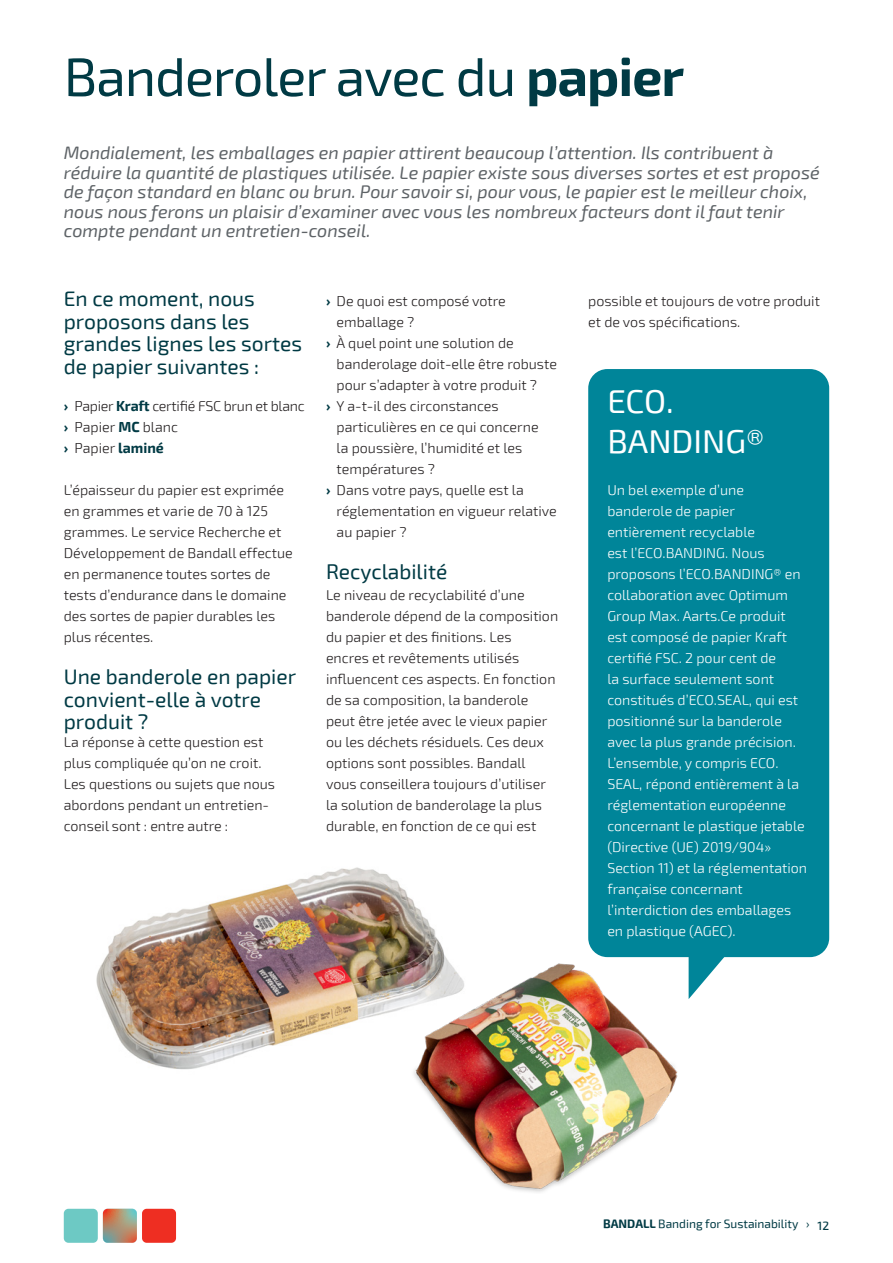
<style>
.page{position:relative;width:893px;height:1263px;background:#fff}
.page>*{position:absolute;margin:0;border:0;box-sizing:border-box;transform-origin:0 0}
.Kop{font:54px "Exo 2";letter-spacing:-.02em;color:#003a44}
.Subkop{font:33px/39.6px "Exo 2";color:#fff}
.Subkop-2{font:21px/22.5px "Exo 2";color:#003a44}
.Intro{font:italic 18px/19.5px "Exo 2";color:#5e6367}
.Bodytekst_NL{font:300 14.25px/21px "Exo 2";color:#231f20}
.Bodytekst_NL-2{font:300 14.25px/21px "Exo 2";color:#fff}
.Bodytekst_NL-3{font:300 14.25px "Exo 2";letter-spacing:-.02em;color:#231f20}
.Bodytekst_NL-4{font:700 14.25px "Exo 2";color:#003a44}
.t1{font:12px "Exo 2";color:#003a44}
.s1{font-weight:700}
.s2{font-weight:700;color:#003a44}
.s3{font-weight:300;color:#231f20}
.s4{font-weight:500}
</style>
<div class="page">
<div style="left:142px;top:1209px;width:34px;height:34px;background:#ee2e22;border-radius:5px"></div>
<div style="left:64px;top:1209px;width:34px;height:34px;background:#6dc9c4;border-radius:5px"></div>
<svg style="left:103px;top:1209px;width:34px;height:34px"></svg>
<img style="left:96px;top:867px;width:350px;height:203px">
<img style="left:406px;top:957px;width:277px;height:235px">
<svg style="left:689px;top:957px;width:40px;height:42px"></svg>
<div style="left:588px;top:369px;width:241px;height:588px;background:#008599;border-radius:19px"></div>
<p class="Kop" style="left:64px;top:46px;width:622px">Banderoler avec du <span class="s1">papier</span></p>
<p class="Intro" style="left:64px;top:143px;width:757px">Mondialement, les emballages en papier attirent beaucoup l’attention. Ils contribuent à réduire la quantité de plastiques utilisée. Le papier existe sous diverses sortes et est proposé de façon standard en blanc ou brun. Pour savoir si, pour vous, le papier est le meilleur choix, nous nous ferons un plaisir d’examiner avec vous les nombreux facteurs dont il faut tenir compte pendant un entretien-conseil.</p>
<p class="Subkop-2" style="left:64px;top:288px;width:240px">En ce moment, nous proposons dans les grandes lignes les sortes de papier suivantes :</p>
<p class="Bodytekst_NL-3" style="left:64px;top:398px;width:242px"><span class="s2">›</span> Papier <span class="s2">Kraft</span> certifié FSC brun et blanc</p>
<p class="Bodytekst_NL" style="left:64px;top:417px;width:116px"><span class="s2">›</span> Papier <span class="s2">MC</span> blanc</p>
<p class="Bodytekst_NL-4" style="left:64px;top:439px;width:102px">› <span class="s3">Papier</span> laminé</p>
<p class="Bodytekst_NL" style="left:64px;top:480px;width:230px">L’épaisseur du papier est exprimée en grammes et varie de 70 à 125 grammes. Le service Recherche et<br>Développement de Bandall effectue en permanence toutes sortes de tests d’endurance dans le domaine des sortes de papier durables les plus récentes.</p>
<p class="Subkop-2" style="left:64px;top:666px;width:234px">Une banderole en papier convient-elle à votre produit ?</p>
<p class="Bodytekst_NL" style="left:64px;top:732px;width:213px">La réponse à cette question est plus compliquée qu’on ne croit.<br>Les questions ou sujets que nous abordons pendant un entretien&shy;conseil sont : entre autre :</p>
<p class="Bodytekst_NL" style="left:337px;top:291px;width:171px;text-indent:-11px"><span class="s2">›</span> De quoi est composé votre emballage ?</p>
<p class="Bodytekst_NL" style="left:337px;top:333px;width:222px;text-indent:-11px"><span class="s2">›</span> À quel point une solution de banderolage doit-elle être robuste pour s’adapter à votre produit ?</p>
<p class="Bodytekst_NL" style="left:337px;top:396px;width:203px;text-indent:-11px"><span class="s2">›</span> Y a-t-il des circonstances particulières en ce qui concerne la poussière, l’humidité et les températures ?</p>
<p class="Bodytekst_NL" style="left:337px;top:480px;width:222px;text-indent:-11px"><span class="s2">›</span> Dans votre pays, quelle est la réglementation en vigueur relative au papier ?</p>
<p class="Subkop-2" style="left:326px;top:561px;width:123px">Recyclabilité</p>
<p class="Bodytekst_NL" style="left:326px;top:585px;width:234px">Le niveau de recyclabilité d’une banderole dépend de la composition du papier et des finitions. Les<br>encres et revêtements utilisés influencent ces aspects. En fonction de sa composition, la banderole peut être jetée avec le vieux papier ou les déchets résiduels. Ces deux options sont possibles. Bandall vous conseillera toujours d’utiliser la solution de banderolage la plus durable, en fonction de ce qui est</p>
<p class="Bodytekst_NL" style="left:588px;top:291px;width:233px">possible et toujours de votre produit et de vos spécifications.</p>
<p class="Subkop" style="left:607px;top:383px;width:159px">ECO.<br>BANDING®</p>
<p class="Bodytekst_NL-2" style="left:607px;top:480px;width:201px">Un bel exemple d’une banderole de papier entièrement recyclable<br>est l’ECO.BANDING. Nous proposons l’ECO.BANDING® en collaboration avec Optimum<br>Group Max. Aarts.Ce produit est composé de papier Kraft certifié FSC. 2 pour cent de<br>la surface seulement sont constitués d’ECO.SEAL, qui est positionné sur la banderole avec la plus grande précision.<br>L’ensemble, y compris ECO.<br>SEAL, répond entièrement à la réglementation européenne concernant le plastique jetable (Directive (UE) 2019/904»<br>Section 11) et la réglementation française concernant l’interdiction des emballages en plastique (AGEC).</p>
<p class="t1" style="left:603px;top:1217px;width:228px"><span class="s1">BANDALL</span> Banding for Sustainability › <span class="s4">12</span></p>
</div>
